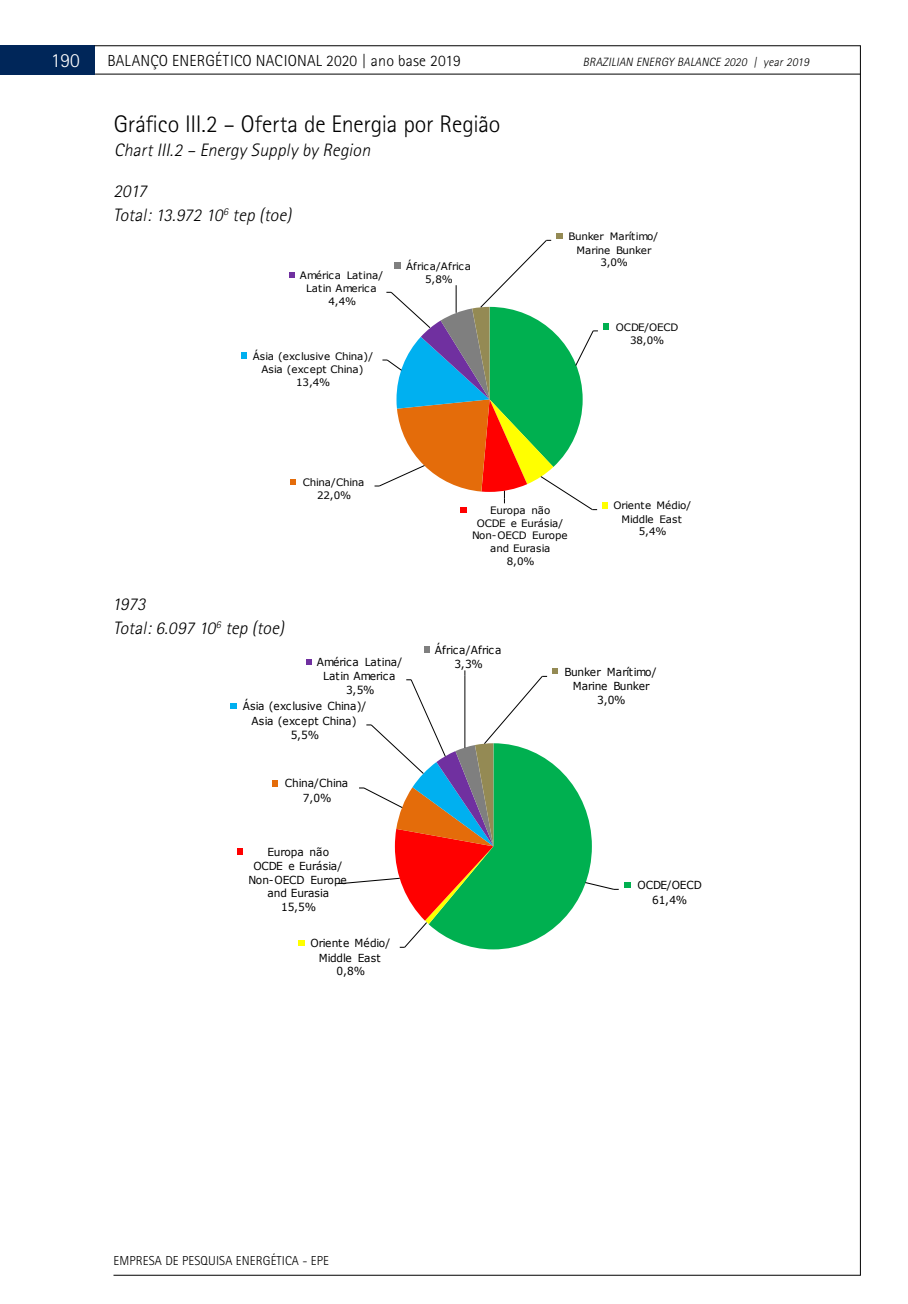
<style>
.page{position:relative;width:908px;height:1304px;background:#fff}
.page>*{position:absolute;margin:0;border:0;box-sizing:border-box;transform-origin:0 0}
.t1{font:300 24px "Rotis Sans Serif";letter-spacing:-.01em;color:#000}
.t2{font:20px "Rotis Sans Serif 45 Light";color:#fff}
.t3{font:italic 300 18px/24px "Rotis Sans Serif";color:#000}
.t4{font:300 16px "Rotis Sans Serif";letter-spacing:.01em;color:#000}
.t5{font:300 13px "Rotis Sans Serif";letter-spacing:.01em;color:#000}
.t6{font:italic 300 12px "Rotis Sans Serif";color:#000}
.t7{font:11px/14px "Verdana";letter-spacing:-.02em;color:#000;text-align:center;scale:.95 1}
.t8{font:11px/14.4px "Verdana";letter-spacing:.01em;color:#000;text-align:center;scale:.95 1}
.t9{font:10.2px/13px "Verdana";letter-spacing:-.02em;color:#000;text-align:center}
.t10{font:10.2px/13.4px "Verdana";letter-spacing:.01em;color:#000;text-align:center}
</style>
<div class="page">
<div style="left:0;top:45px;width:95px;height:30px;background:#002659"></div>
<hr style="left:113px;top:1275px;width:747px;height:1px;background:#000">
<hr style="left:95px;top:74px;width:765px;height:1px;background:#000">
<hr style="left:94px;top:45px;width:766px;height:1px;background:#000">
<hr style="left:859px;top:45px;width:1px;height:1230px;background:#000">
<div style="left:602px;top:323px;width:6px;height:7px;background:#00b050"></div>
<svg style="left:290px;top:479px;width:5px;height:6px"></svg>
<svg style="left:241px;top:353px;width:5px;height:6px"></svg>
<svg style="left:289px;top:272px;width:6px;height:6px"></svg>
<svg style="left:374px;top:234px;width:233px;height:278px"></svg>
<div style="left:623px;top:882px;width:7px;height:6px;background:#00b050"></div>
<div style="left:298px;top:940px;width:7px;height:6px;background:#ff0"></div>
<div style="left:237px;top:848px;width:6px;height:7px;background:#f00"></div>
<div style="left:272px;top:780px;width:6px;height:7px;background:#e46c0a"></div>
<svg style="left:230px;top:703px;width:6px;height:6px"></svg>
<svg style="left:306px;top:659px;width:5px;height:6px"></svg>
<div style="left:423px;top:646px;width:6px;height:7px;background:#7f7f7f"></div>
<svg style="left:338px;top:668px;width:280px;height:281px"></svg>
<h2 class="t2" style="left:51px;top:49px;width:30px">190</h2>
<h3 class="t4" style="left:107px;top:51px;width:355px">BALANÇO ENERGÉTICO NACIONAL 2020 | ano base 2019</h3>
<p class="t6" style="left:582px;top:55px;width:230px">BRAZILIAN ENERGY BALANCE 2020 | year2019</p>
<h1 class="t1" style="left:114px;top:110px;width:388px">Gráfico III.2 – Oferta de Energia por Região</h1>
<h3 class="t3" style="left:114px;top:138px;width:261px">ChartIII.2 – Energy Supply by Region</h3>
<h3 class="t3" style="left:113px;top:179px;width:183px">2017<br>Total:13.972 10<sup>6</sup> tep (toe)</h3>
<p class="t9" style="left:300px;top:269px;width:85px">América Latina/<br>Latin America<br>4,4%</p>
<p class="t10" style="left:406px;top:259px;width:66px">África/Africa<br>5,8%</p>
<p class="t9" style="left:253px;top:349px;width:122px">Ásia (exclusive China)/<br>Asia (except China)<br>13,4%</p>
<p class="t9" style="left:568px;top:230px;width:91px">Bunker Marítimo/<br>Marine Bunker<br>3,0%</p>
<p class="t9" style="left:615px;top:320px;width:64px">OCDE/OECD<br>38,0%</p>
<p class="t9" style="left:302px;top:475px;width:63px">China/China<br>22,0%</p>
<h3 class="t3" style="left:112px;top:592px;width:177px">1973<br>Total:6.097 10<sup>6</sup> tep (toe)</h3>
<p class="t7" style="left:316px;top:655px;width:91px">América Latina/<br>Latin America<br>3,5%</p>
<p class="t7" style="left:242px;top:699px;width:132px">Ásia (exclusive China)/<br>Asia (except China)<br>5,5%</p>
<p class="t7" style="left:285px;top:776px;width:68px">China/China<br>7,0%</p>
<p class="t7" style="left:248px;top:845px;width:105px">Europa não<br>OCDE e Eurásia/<br>Non-OECD Europe and Eurasia<br>15,5%</p>
<p class="t7" style="left:310px;top:936px;width:85px">Oriente Médio/<br>Middle East<br>0,8%</p>
<p class="t9" style="left:472px;top:503px;width:97px">Europa não<br>OCDE e Eurásia/<br>Non-OECD Europe and Eurasia<br>8,0%</p>
<p class="t9" style="left:613px;top:499px;width:79px">Oriente Médio/<br>Middle East<br>5,4%</p>
<p class="t8" style="left:434px;top:643px;width:72px">África/Africa<br>3,3%</p>
<p class="t7" style="left:564px;top:665px;width:98px">Bunker Marítimo/<br>Marine Bunker<br>3,0%</p>
<p class="t7" style="left:637px;top:878px;width:69px">OCDE/OECD<br>61,4%</p>
<p class="t5" style="left:113px;top:1253px;width:217px">EMPRESA DE PESQUISA ENERGÉTICA - EPE</p>
</div>
